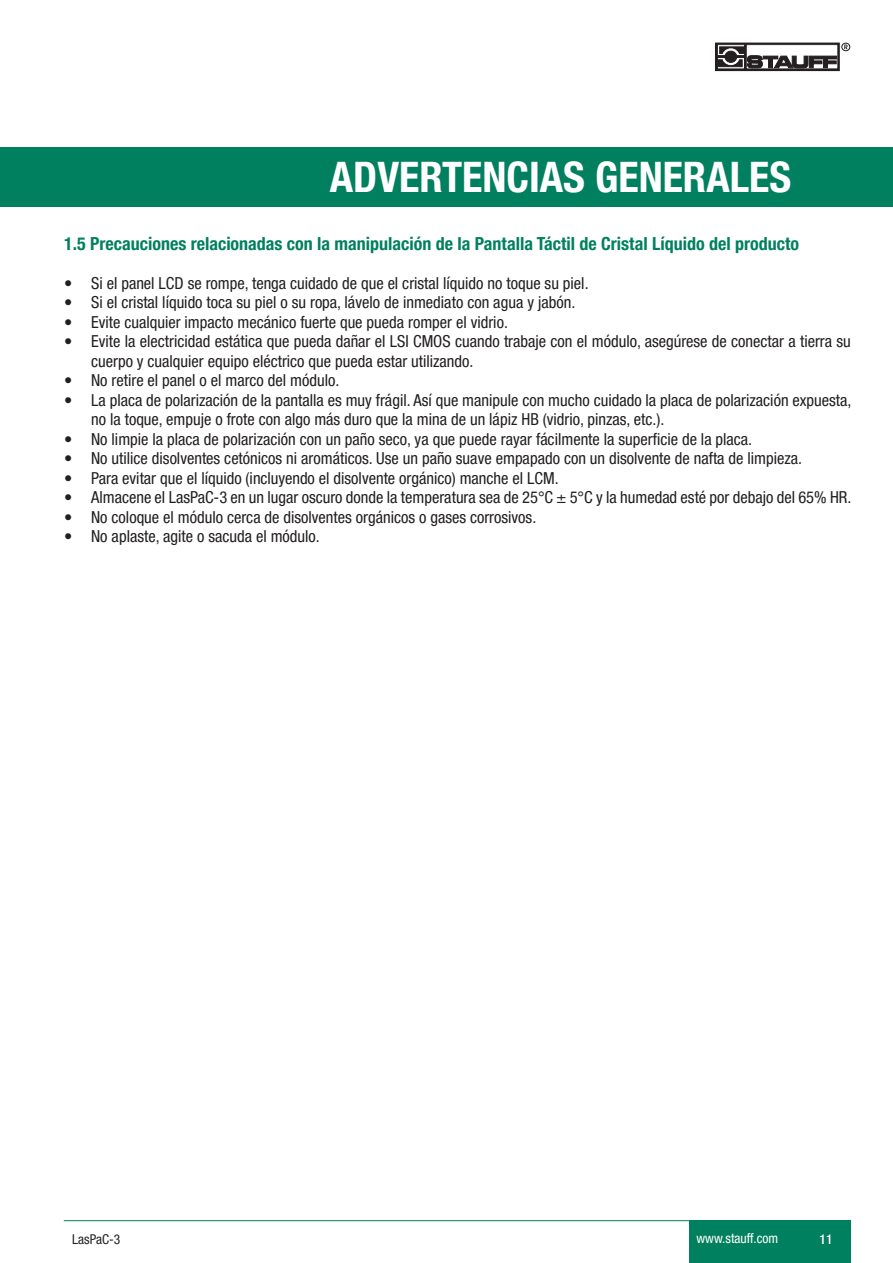
<style>
.page{position:relative;width:893px;height:1263px;background:#fff}
.page>*{position:absolute;margin:0;border:0;box-sizing:border-box;transform-origin:0 0}
.t1{font:700 condensed 42px "Helvetica Neue LTW1 G";color:#fff}
.t2{font:700 condensed 18px "Helvetica Neue LTW1 G";color:#00805f}
.t3{font:condensed 16.5px/19.5px "Helvetica Neue LTW1 G";color:#231f20}
.t4{font:condensed 13.5px "Helvetica Neue LTW1 G";color:#fff}
.t5{font:condensed 13.5px "Helvetica Neue LTW1 G";color:#231f20}
.t6{font:500 condensed 13.5px "Helvetica Neue LTW1 G";color:#fff}
</style>
<div class="page">
<div style="left:689px;top:1220px;width:161px;height:43px;background:#00805f"></div>
<hr style="left:64px;top:1220px;width:786px;height:1px;background:#00805f">
<div style="left:715px;top:43px;width:124px;height:28px;border:1px solid #231f20"></div>
<svg style="left:719px;top:47px;width:23px;height:13px"></svg>
<div style="left:717px;top:45px;width:27px;height:24px;border:1px solid #231f20"></div>
<div style="left:841px;top:43px;width:9px;height:8px;border:1px solid #231f20;border-radius:50%"></div>
<svg style="left:844px;top:45px;width:4px;height:4px"></svg>
<svg style="left:720px;top:47px;width:25px;height:6px"></svg>
<svg style="left:717px;top:60px;width:25px;height:7px"></svg>
<svg style="left:723px;top:49px;width:16px;height:16px"></svg>
<div style="left:723px;top:49px;width:16px;height:16px;border:1px solid #fff;border-radius:50%"></div>
<div style="left:725px;top:51px;width:12px;height:11px;background:#231f20;border-radius:50%"></div>
<div style="left:725px;top:51px;width:12px;height:11px;border:1px solid #231f20;border-radius:50%"></div>
<hr style="left:717px;top:56px;width:29px;height:2px;background:#231f20">
<svg style="left:747px;top:55px;width:90px;height:13px"></svg>
<div style="left:0;top:147px;width:893px;height:59px;background:#00805f"></div>
<h1 class="t1" style="left:330px;top:152px;width:463px">ADVERTENCIAS GENERALES</h1>
<p class="t2" style="left:64px;top:233px;width:736px">1.5 Precauciones relacionadas con la manipulación de la Pantalla Táctil de Cristal Líquido del producto</p>
<p class="t3" style="left:64px;top:273px;width:526px">• Si el panel LCD se rompe, tenga cuidado de que el cristal líquido no toque su piel.</p>
<p class="t3" style="left:64px;top:293px;width:513px">• Si el cristal líquido toca su piel o su ropa, lávelo de inmediato con agua y jabón.</p>
<p class="t3" style="left:64px;top:312px;width:445px">• Evite cualquier impacto mecánico fuerte que pueda romper el vidrio.</p>
<p class="t3" style="left:91px;top:332px;width:761px;text-indent:-27px">• Evite la electricidad estática que pueda dañar el LSI CMOS cuando trabaje con el módulo, asegúrese de conectar a tierra su cuerpo y cualquier equipo eléctrico que pueda estar utilizando.</p>
<p class="t3" style="left:64px;top:371px;width:277px">• No retire el panel o el marco del módulo.</p>
<p class="t3" style="left:91px;top:390px;width:762px;text-indent:-27px">• La placa de polarización de la pantalla es muy frágil. Así que manipule con mucho cuidado la placa de polarización expuesta, no la toque, empuje o frote con algo más duro que la mina de un lápiz HB (vidrio, pinzas, etc.).</p>
<p class="t3" style="left:64px;top:429px;width:690px">• No limpie la placa de polarización con un paño seco, ya que puede rayar fácilmente la superficie de la placa.</p>
<p class="t3" style="left:64px;top:449px;width:739px">• No utilice disolventes cetónicos ni aromáticos. Use un paño suave empapado con un disolvente de nafta de limpieza.</p>
<p class="t3" style="left:64px;top:468px;width:496px">• Para evitar que el líquido (incluyendo el disolvente orgánico) manche el LCM.</p>
<p class="t3" style="left:64px;top:488px;width:789px">• Almacene el LasPaC-3 en un lugar oscuro donde la temperatura sea de 25°C ± 5°C y la humedad esté por debajo del 65% HR.</p>
<p class="t3" style="left:64px;top:507px;width:474px">• No coloque el módulo cerca de disolventes orgánicos o gases corrosivos.</p>
<p class="t3" style="left:64px;top:527px;width:257px">• No aplaste, agite o sacuda el módulo.</p>
<p class="t5" style="left:72px;top:1231px;width:49px">LasPaC-3</p>
<p class="t4" style="left:696px;top:1230px;width:83px">www.stauff.com</p>
<p class="t6" style="left:820px;top:1231px;width:14px">11</p>
</div>
